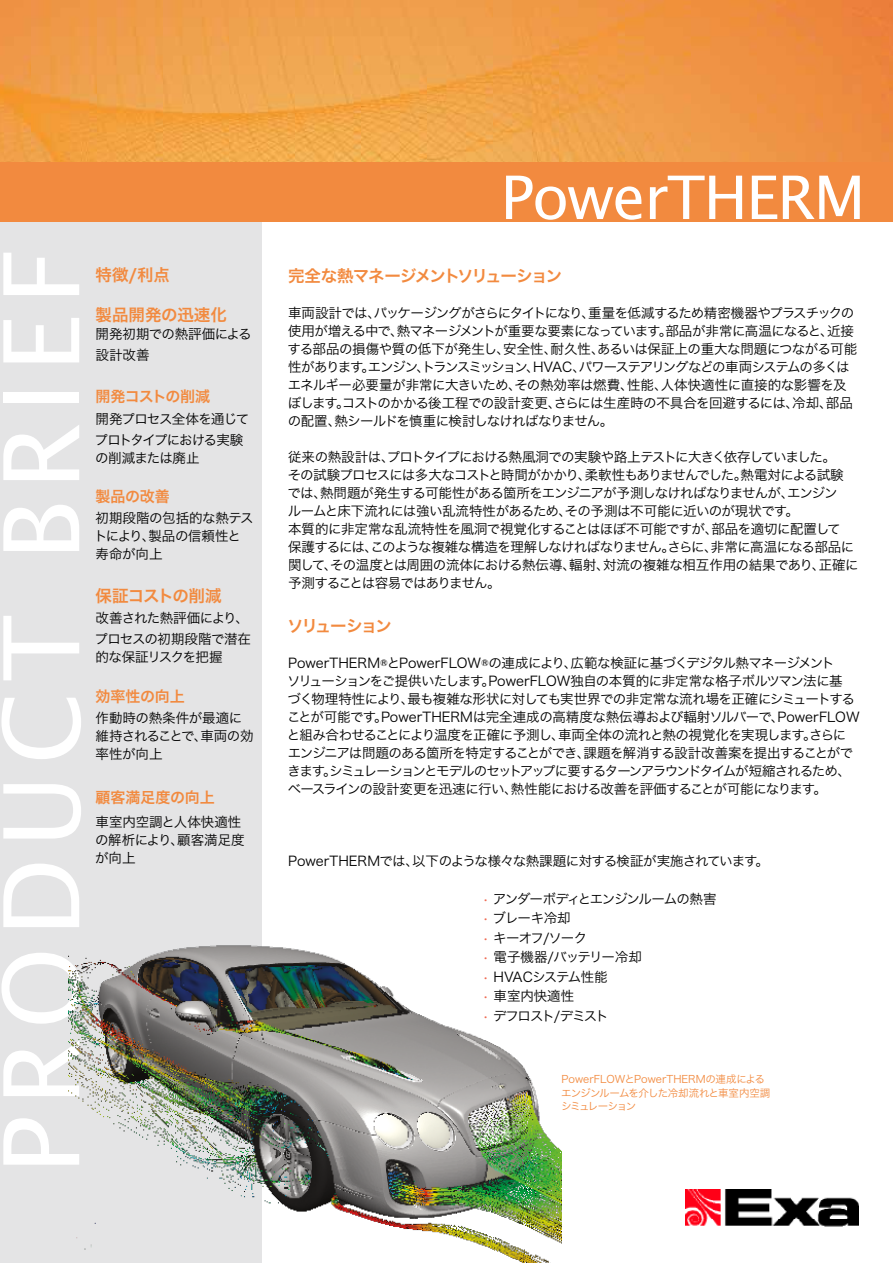
<style>
.page{position:relative;width:893px;height:1263px;background:#fff}
.page>*{position:absolute;margin:0;border:0;box-sizing:border-box;transform-origin:0 0}
.t1{font:105px "Lucida Grande";letter-spacing:.1em;color:#fff}
.t2{font:60px "Lucida Grande";letter-spacing:-.025em;color:#fff}
.t3{font:16.5px "Hira Kaku Pro W6";letter-spacing:-.07em;color:#f28a3f}
.t4{font:16.5px "Hira Kaku Pro W6";letter-spacing:-.045em;color:#f28a3f}
.t5{font:16.5px "Hira Kaku Pro W6";color:#f28a3f}
.t6{font:16.5px "Hira Kaku Pro W6";letter-spacing:-.105em;color:#f28a3f}
.t7{font:15px "Hira Kaku Pro W6";color:#f28a3f}
.t8{font:15px "Hira Kaku Pro W6";letter-spacing:-.05em;color:#f28a3f}
.t9{font:13.5px/18px "Hira Kaku Pro W3";letter-spacing:-.045em;color:#000}
.t10{font:13.5px/18px "Hira Kaku Pro W3";letter-spacing:-.025em;color:#000}
.t11{font:13.5px/18px "Hira Kaku Pro W3";color:#000}
.t12{font:13.5px/21.3px "Hira Kaku Pro W3";letter-spacing:-.065em;color:#000}
.t13{font:13.5px "Hira Kaku Pro W3";letter-spacing:-.09em;color:#000}
.t14{font:13.5px "Hira Kaku Pro W3";letter-spacing:-.105em;color:#000}
.t15{font:10.5px/13.5px "Hira Kaku Pro W3";letter-spacing:-.025em;color:#f28a3f}
.s1{color:#f06b54}
</style>
<div class="page">
<div style="left:0;top:216px;width:262px;height:1047px;background:#e4e4e5"></div>
<svg style="left:0;top:0;width:893px;height:163px"></svg>
<div style="left:0;top:163px;width:893px;height:59px;background:#f28a3f"></div>
<img style="left:69px;top:945px;width:492px;height:318px">
<img style="left:685px;top:1189px;width:174px;height:38px">
<h1 class="t1" style="left:-18px;top:1174px;width:927px;rotate:-90deg">PRODUCT BRIEF</h1>
<p class="t4" style="left:96px;top:260px;width:76px">特徴/利点</p>
<p class="t5" style="left:96px;top:299px;width:133px">製品開発の迅速化</p>
<p class="t11" style="left:96px;top:322px;width:158px;line-height:21.3px">開発初期での熱評価による設計改善</p>
<p class="t8" style="left:96px;top:383px;width:116px">開発コストの削減</p>
<p class="t12" style="left:95px;top:407px;width:156px">開発プロセス全体を通じてプロトタイプにおける実験</p>
<p class="t9" style="left:95px;top:448px;width:106px">の削減または廃止</p>
<p class="t7" style="left:96px;top:483px;width:76px">製品の改善</p>
<p class="t10" style="left:94px;top:508px;width:161px">初期段階の包括的な熱テストにより、製品の信頼性と寿命が向上</p>
<p class="t4" style="left:96px;top:581px;width:128px">保証コストの削減</p>
<p class="t9" style="left:95px;top:606px;width:158px;line-height:21.3px">改善された熱評価により、プロセスの初期段階で潜在</p>
<p class="t9" style="left:96px;top:647px;width:129px">的な保証リスクを把握</p>
<p class="t7" style="left:96px;top:682px;width:91px">効率性の向上</p>
<p class="t10" style="left:96px;top:708px;width:160px">作動時の熱条件が最適に維持されることで、車両の効率性が向上</p>
<p class="t7" style="left:96px;top:784px;width:121px">顧客満足度の向上</p>
<p class="t11" style="left:95px;top:812px;width:151px">車室内空調と人体快適性の解析により、顧客満足度が向上</p>
<h2 class="t2" style="left:500px;top:163px;width:366px">PowerTHERM</h2>
<p class="t3" style="left:288px;top:260px;width:276px">完全な熱マネージメントソリューション</p>
<p class="t9" style="left:288px;top:303px;width:571px">車両設計では、パッケージングがさらにタイトになり、重量を低減するため精密機器やプラスチックの使用が増える中で、熱マネージメントが重要な要素になっています。部品が非常に高温になると、近接する部品の損傷や質の低下が発生し、安全性、耐久性、あるいは保証上の重大な問題につながる可能性があります。エンジン、トランスミッション、HVAC、パワーステアリングなどの車両システムの多くはエネルギー必要量が非常に大きいため、その熱効率は燃費、性能、人体快適性に直接的な影響を及ぼします。コストのかかる後工程での設計変更、さらには生産時の不具合を回避するには、冷却、部品の配置、熱シールドを慎重に検討しなければなりません。</p>
<p class="t9" style="left:288px;top:447px;width:573px">従来の熱設計は、プロトタイプにおける熱風洞での実験や路上テストに大きく依存していました。<br>その試験プロセスには多大なコストと時間がかかり、柔軟性もありませんでした。熱電対による試験では、熱問題が発生する可能性がある箇所をエンジニアが予測しなければなりませんが、エンジン<br>ルームと床下流れには強い乱流特性があるため、その予測は不可能に近いのが現状です。<br>本質的に非定常な乱流特性を風洞で視覚化することはほぼ不可能ですが、部品を適切に配置して<br>保護するには、このような複雑な構造を理解しなければなりません。さらに、非常に高温になる部品に関して、その温度とは周囲の流体における熱伝導、輻射、対流の複雑な相互作用の結果であり、正確に予測することは容易ではありません。</p>
<p class="t6" style="left:287px;top:611px;width:106px">ソリューション</p>
<p class="t9" style="left:287px;top:653px;width:574px">PowerTHERM®とPowerFLOW®の連成により、広範な検証に基づくデジタル熱マネージメント<br>ソリューションをご提供いたします。PowerFLOW独自の本質的に非定常な格子ボルツマン法に基<br>づく物理特性により、最も複雑な形状に対しても実世界での非定常な流れ場を正確にシミュートすることが可能です。PowerTHERMは完全連成の高精度な熱伝導および輻射ソルバーで、PowerFLOWと組み合わせることにより温度を正確に予測し、車両全体の流れと熱の視覚化を実現します。さらにエンジニアは問題のある箇所を特定することができ、課題を解消する設計改善案を提出することができます。シミュレーションとモデルのセットアップに要するターンアラウンドタイムが短縮されるため、ベースラインの設計変更を迅速に行い、熱性能における改善を評価することが可能になります。</p>
<p class="t9" style="left:288px;top:851px;width:482px">PowerTHERMでは、以下のような様々な熱課題に対する検証が実施されています。</p>
<p class="t13" style="left:483px;top:887px;width:235px"><span class="s1">•</span> アンダーボディとエンジンルームの熱害</p>
<p class="t9" style="left:483px;top:908px;width:90px"><span class="s1">•</span> ブレーキ冷却</p>
<p class="t9" style="left:483px;top:928px;width:106px"><span class="s1">•</span> キーオフ/ソーク</p>
<p class="t11" style="left:483px;top:947px;width:161px"><span class="s1">•</span> 電子機器/バッテリー冷却</p>
<p class="t9" style="left:483px;top:967px;width:127px"><span class="s1">•</span> HVACシステム性能</p>
<p class="t9" style="left:483px;top:986px;width:93px"><span class="s1">•</span> 車室内快適性</p>
<p class="t14" style="left:483px;top:1004px;width:128px"><span class="s1">•</span> デフロスト/デミスト</p>
<p class="t15" style="left:561px;top:1072px;width:211px">PowerFLOWとPowerTHERMの連成によるエンジンルームを介した冷却流れと車室内空調シミュレーション</p>
</div>
